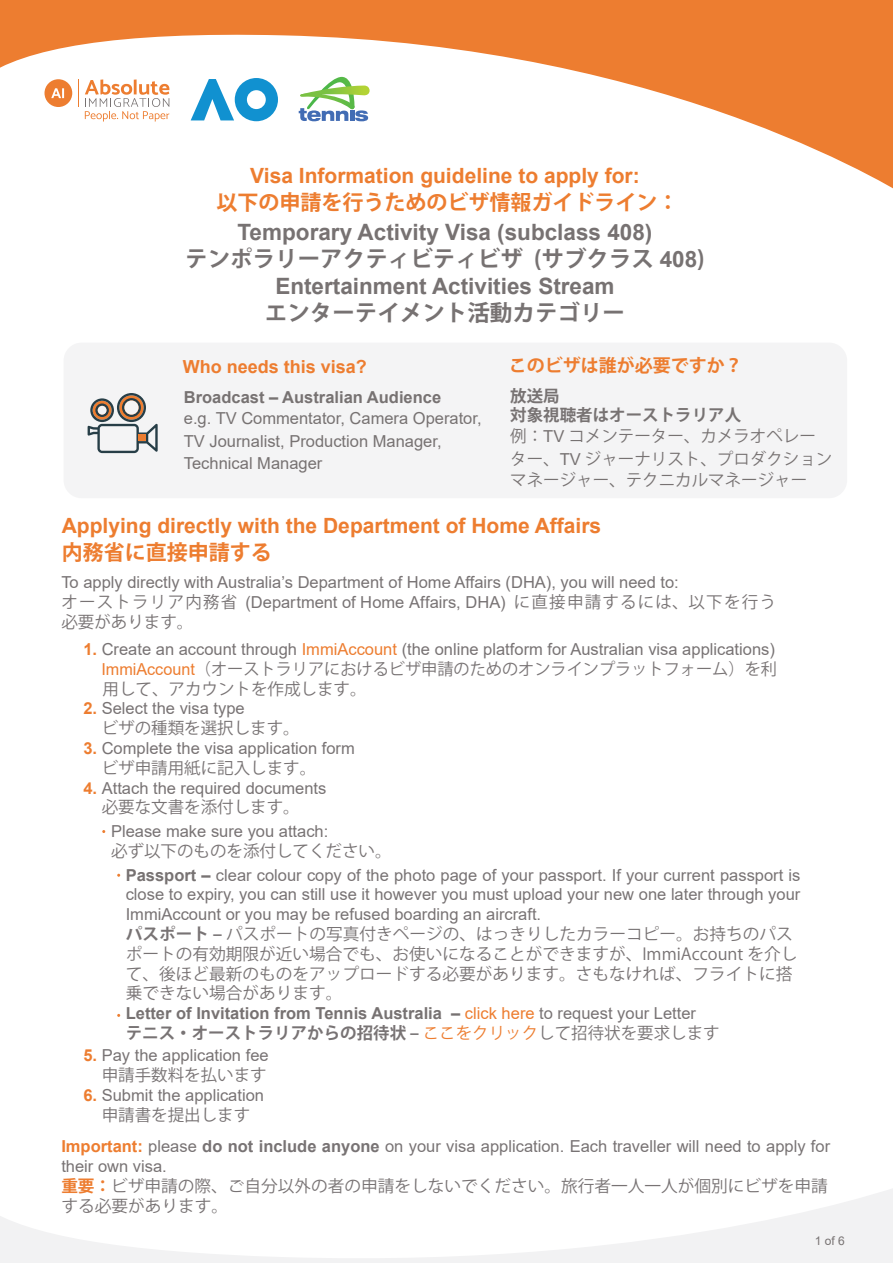
<style>
.page{position:relative;width:893px;height:1263px;background:#fff}
.page>*{position:absolute;margin:0;border:0;box-sizing:border-box;transform-origin:0 0}
.t1{font:700 22.5px "Arial";color:#777272}
.t2{font:700 22.5px "Koz Go Pr 6 N";color:#777272}
.t3{font:700 21px "Arial";color:#ed7d30}
.t4{font:700 21px "Koz Go Pr 6 N";color:#ed7d30}
.t5{font:700 18px "Arial";color:#ed7d30}
.t6{font:700 18px "Koz Go Pr 6 N";color:#ed7d30}
.t7{font:16.5px/19.8px "Arial";color:#787374}
.t8{font:16.5px/19.8px "Koz Go Pr 6 N";color:#787374}
.t9{font:700 16.5px "Arial";color:#777272}
.t10{font:16.5px/22.5px "Arial";color:#777272}
.t11{font:16.5px/22.5px "Koz Go Pr 6 N";color:#777272}
.t12{font:700 16.5px "Koz Go Pr 6 N";color:#787374}
.t13{font:700 16.5px/19.5px "Koz Go Pr 6 N";color:#777272}
.t14{font:12px "Arial";color:#777272}
.s1{font-family:"Arial"}
.s2{font-family:"Koz Go Pr 6 N"}
.s3{font-weight:700;color:#ed7d30}
.s4{color:#ed7d30}
.s5{font-family:"Arial";color:#ed7d30}
.s6{font-weight:700;color:#777272}
.s7{font-weight:700}
.s8{font-weight:400;color:#ed7d30}
.s9{font-weight:400;color:#787374}
.s10{font-weight:400}
</style>
<div class="page">
<svg style="left:0;top:0;width:893px;height:189px"></svg>
<svg style="left:191px;top:78px;width:87px;height:43px"></svg>
<svg style="left:78px;top:79px;width:1px;height:28px"></svg>
<svg style="left:85px;top:79px;width:84px;height:43px"></svg>
<svg style="left:45px;top:79px;width:27px;height:28px"></svg>
<svg style="left:299px;top:77px;width:71px;height:44px"></svg>
<svg style="left:0;top:1189px;width:893px;height:74px"></svg>
<div style="left:64px;top:343px;width:783px;height:155px;background:#f4f4f5;border-radius:18px"></div>
<svg style="left:88px;top:393px;width:70px;height:60px"></svg>
<div style="left:124px;top:400px;width:15px;height:15px;background:#f4f4f5;border-radius:50%"></div>
<div style="left:98px;top:406px;width:9px;height:9px;background:#f4f4f5;border-radius:50%"></div>
<div style="left:139px;top:435px;width:7px;height:6px;background:#ed7d30"></div>
<p class="t3" style="left:250px;top:161px;width:391px">Visa Information guideline to apply for:</p>
<p class="t4" style="left:217px;top:191px;width:463px">以下の申請を行うためのビザ情報ガイドライン：</p>
<h1 class="t1" style="left:238px;top:216px;width:416px">Temporary Activity Visa (subclass 408)</h1>
<h1 class="t2" style="left:185px;top:246px;width:521px">テンポラリーアクティビティビザ (サブクラス <span class="s1">408</span>)</h1>
<h1 class="t1" style="left:275px;top:270px;width:341px">Entertainment Activities Stream</h1>
<h1 class="t2" style="left:265px;top:300px;width:362px">エンターテイメント活動カテゴリー</h1>
<p class="t5" style="left:183px;top:354px;width:186px">Who needs this visa?</p>
<p class="t9" style="left:184px;top:386px;width:259px">Broadcast – Australian Audience</p>
<p class="t10" style="left:184px;top:407px;width:299px">e.g. TV Commentator, Camera Operator,<br>TV Journalist, Production Manager,<br>Technical Manager</p>
<p class="t6" style="left:509px;top:355px;width:235px">このビザは誰が必要ですか？</p>
<p class="t13" style="left:510px;top:386px;width:232px">放送局<br>対象視聴者はオーストラリア人</p>
<p class="t11" style="left:510px;top:425px;width:324px">例：<span class="s1">TV</span> コメンテーター、カメラオペレーター、<span class="s1">TV</span> ジャーナリスト、プロダクション</p>
<p class="t11" style="left:510px;top:469px;width:298px">マネージャー、テクニカルマネージャー</p>
<p class="t3" style="left:62px;top:510px;width:541px">Applying directly with the Department of Home Affairs</p>
<p class="t4" style="left:62px;top:540px;width:211px">内務省に直接申請する</p>
<p class="t7" style="left:61px;top:573px;width:716px">To apply directly with Australia’s Department of Home Affairs (DHA), you will need to:<br><span class="s2">オーストラリア内務省</span> (Department of Home Affairs, DHA) <span class="s2">に直接申請するには、以下を行う</span></p>
<p class="t8" style="left:61px;top:612px;width:134px">必要があります。</p>
<p class="t7" style="left:83px;top:639px;width:693px"><span class="s3">1.</span> Create an account through <span class="s4">ImmiAccount</span> (the online platform for Australian visa applications)</p>
<p class="t8" style="left:101px;top:659px;width:677px"><span class="s5">ImmiAccount</span>（オーストラリアにおけるビザ申請のためのオンラインプラットフォーム）を利用して、アカウントを作成します。</p>
<p class="t7" style="left:83px;top:699px;width:163px"><span class="s3">2.</span> Select the visa type</p>
<p class="t8" style="left:102px;top:719px;width:199px">ビザの種類を選択します。</p>
<p class="t7" style="left:83px;top:738px;width:273px"><span class="s3">3.</span> Complete the visa application form</p>
<p class="t8" style="left:102px;top:758px;width:216px">ビザ申請用紙に記入します。</p>
<p class="t7" style="left:83px;top:778px;width:245px"><span class="s3">4.</span> Attach the required documents</p>
<p class="t8" style="left:102px;top:798px;width:199px">必要な文書を添付します。</p>
<p class="t7" style="left:111px;top:821px;width:219px">Please make sure you attach:</p>
<p class="t8" style="left:111px;top:842px;width:282px">必ず以下のものを添付してください。</p>
<p class="t7" style="left:126px;top:865px;width:676px;text-align:justify"><span class="s6">Passport –</span> clear colour copy of the photo page of your passport. If your current passport is close to expiry, you can still use it however you must upload your new one later through your ImmiAccount or you may be refused boarding an aircraft.</p>
<p class="t8" style="left:126px;top:924px;width:673px"><span class="s7">パスポート ‒</span> パスポートの写真付きページの、はっきりしたカラーコピー。お持ちのパスポートの有効期限が近い場合でも、お使いになることができますが、ImmiAccount を介して、後ほど最新のものをアップロードする必要があります。さもなければ、フライトに搭乗できない場合があります。</p>
<p class="t9" style="left:126px;top:1002px;width:572px">Letter of Invitation from Tennis Australia – <span class="s8">click here</span> <span class="s9">to request your Letter</span></p>
<p class="t12" style="left:126px;top:1024px;width:596px">テニス・オーストラリアからの招待状 ‒ <span class="s8">ここをクリック</span><span class="s10">して招待状を要求します</span></p>
<p class="t7" style="left:83px;top:1046px;width:187px"><span class="s3">5.</span> Pay the application fee</p>
<p class="t8" style="left:102px;top:1066px;width:166px">申請手数料を払います</p>
<p class="t7" style="left:83px;top:1085px;width:182px"><span class="s3">6.</span> Submit the application</p>
<p class="t8" style="left:102px;top:1105px;width:150px">申請書を提出します</p>
<p class="t7" style="left:61px;top:1136px;width:770px"><span class="s3">Important:</span> please <span class="s7">do not include anyone</span> on your visa application. Each traveller will need to apply for their own visa.</p>
<p class="t8" style="left:61px;top:1176px;width:768px"><span class="s3">重要：</span>ビザ申請の際、ご自分以外の者の申請をしないでください。旅行者一人一人が個別にビザを申請する必要があります。</p>
<p class="t14" style="left:815px;top:1232px;width:32px">1 of 6</p>
</div>
